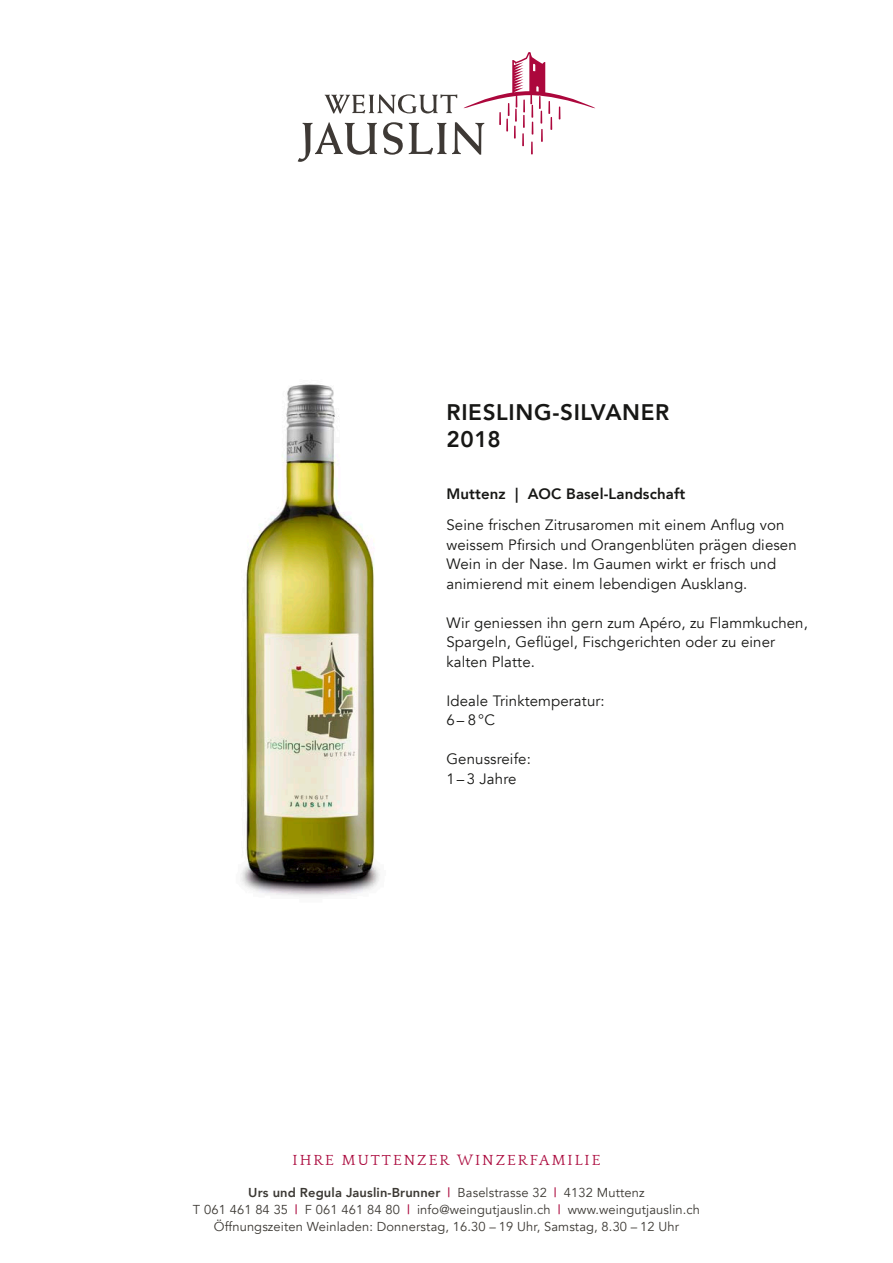
<style>
.page{position:relative;width:893px;height:1263px;background:#fff}
.page>*{position:absolute;margin:0;border:0;box-sizing:border-box;transform-origin:0 0}
.t1{font:800 22.5px/27px "Avenir";letter-spacing:.03em;color:#171715}
.t2{font:15.45px "Quattrocento";letter-spacing:.13em;color:#ab093d}
.t3{font:15px/19.5px "Avenir";letter-spacing:.01em;color:#171715}
.t4{font:800 15px "Avenir";letter-spacing:.01em;color:#171715}
.t5{font:12.9px/17.1px "Avenir";letter-spacing:.01em;color:#3c3934;text-align:center}
.s1{font-weight:800}
.s2{font-weight:500;color:#ab093d}
</style>
<div class="page">
<svg style="left:298px;top:52px;width:297px;height:110px"></svg>
<img style="left:240px;top:384px;width:140px;height:513px">
<h1 class="t1" style="left:446px;top:399px;width:224px">RIESLING-SILVANER<br>2018</h1>
<p class="t4" style="left:446px;top:482px;width:240px">Muttenz | AOC Basel-Landschaft</p>
<p class="t3" style="left:446px;top:516px;width:352px">Seine frischen Zitrusaromen mit einem Anflug von weissem Pfirsich und Orangenblüten prägen diesen Wein in der Nase. Im Gaumen wirkt er frisch und animierend mit einem lebendigen Ausklang.</p>
<p class="t3" style="left:446px;top:613px;width:363px">Wir geniessen ihn gern zum Apéro, zu Flammkuchen,<br>Spargeln, Geflügel, Fischgerichten oder zu einer kalten Platte.</p>
<p class="t3" style="left:446px;top:691px;width:160px">Ideale Trinktemperatur:<br>6–8°C</p>
<p class="t3" style="left:446px;top:750px;width:86px">Genussreife:<br>1 – 3 Jahre</p>
<p class="t2" style="left:293px;top:1151px;width:309px">IHRE MUTTENZER WINZERFAMILIE</p>
<p class="t5" style="left:193px;top:1184px;width:509px"><span class="s1">Urs und Regula Jauslin-Brunner</span> <span class="s2">|</span> Baselstrasse 32 <span class="s2">|</span> 4132 Muttenz<br>T 061 461 84 35 <span class="s2">|</span> F 061 461 84 80 <span class="s2">|</span> info@weingutjauslin.ch <span class="s2">|</span> www.weingutjauslin.ch<br>Öffnungszeiten Weinladen: Donnerstag, 16.30 – 19 Uhr, Samstag, 8.30 – 12 Uhr</p>
</div>
